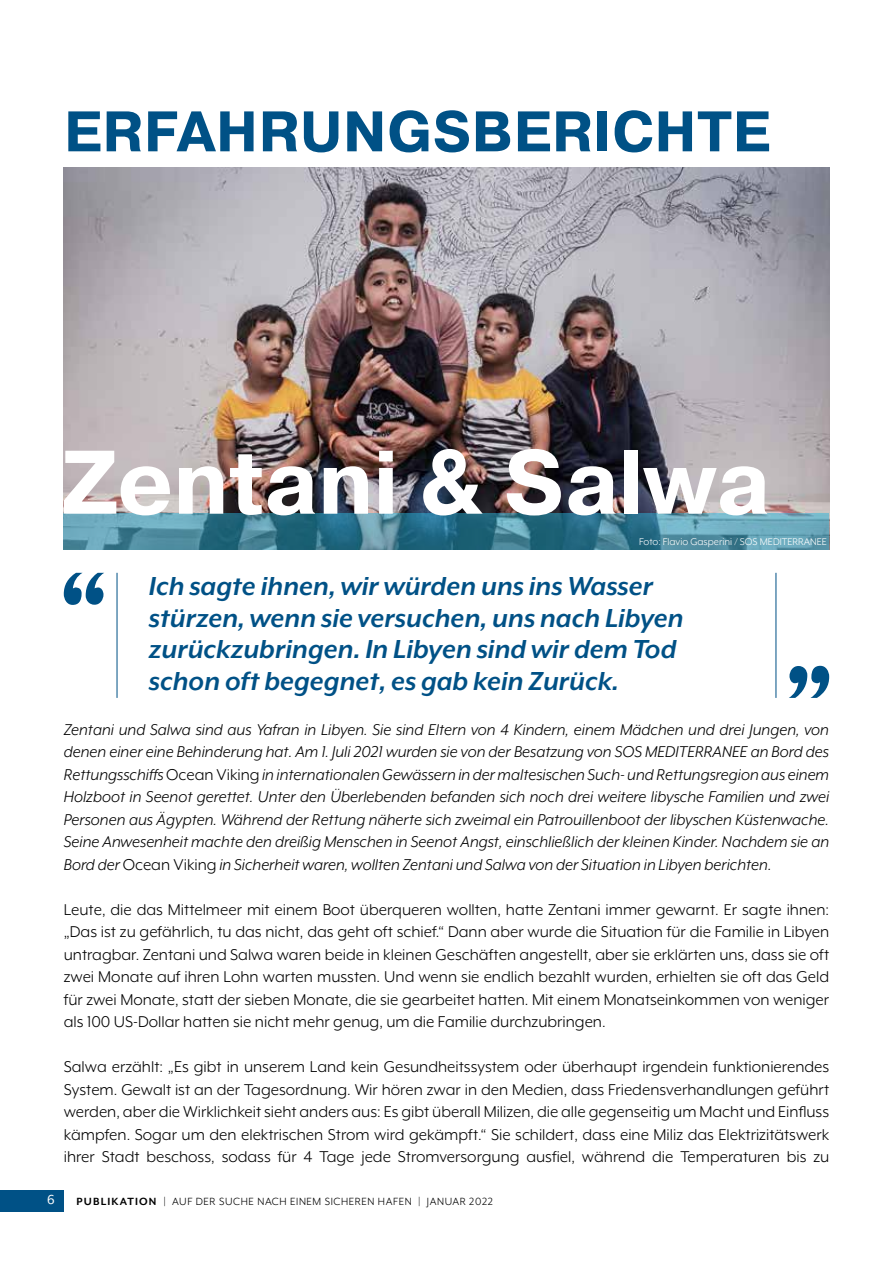
<style>
.page{position:relative;width:893px;height:1263px;background:#fff}
.page>*{position:absolute;margin:0;border:0;box-sizing:border-box;transform-origin:0 0}
.t1{font:700 90px "Pragmatica";color:#fff}
.t2{font:700 57px "Pragmatica";letter-spacing:.01em;color:#005186}
.t3{font:italic 700 30px/31.5px "Mr Eaves XL Mod OT";color:#005186}
.t4{font:18px/22.5px "Mr Eaves XL Mod OT";color:#000;text-align:justify}
.t5{font:italic 18px/22.5px "Mr Eaves XL Mod OT";color:#000;text-align:justify}
.t6{font:15px "Mr Eaves XL Mod OT";color:#fff}
.t7{font:12px "Mr Eaves XL Mod OT";letter-spacing:.05em;color:#000}
.t8{font:11.25px "Mr Eaves XL Mod OT";color:#fff}
.s1{font-style:normal}
.s2{font-weight:700}
</style>
<div class="page">
<div style="left:0;top:1191px;width:64px;height:21px;background:#005186"></div>
<img style="left:64px;top:167px;width:765px;height:347px">
<svg style="left:64px;top:514px;width:765px;height:36px;background:#44859a"></svg>
<hr style="left:117px;top:573px;width:1px;height:125px;background:#005186">
<svg style="left:64px;top:573px;width:40px;height:32px"></svg>
<hr style="left:775px;top:573px;width:1px;height:125px;background:#005186">
<svg style="left:789px;top:666px;width:40px;height:32px"></svg>
<h2 class="t2" style="left:64px;top:95px;width:708px">ERFAHRUNGSBERICHTE</h2>
<h1 class="t1" style="left:61px;top:424px;width:711px">Zentani &amp; Salwa</h1>
<p class="t8" style="left:639px;top:536px;width:189px">Foto: Flavio Gasperini / SOS MEDITERRANEE</p>
<h3 class="t3" style="left:149px;top:570px;width:536px">Ich sagte ihnen, wir würden uns ins Wasser stürzen, wenn sie versuchen, uns nach Libyen zurückzubringen. In Libyen sind wir dem Tod schon oft begegnet, es gab kein Zurück.</h3>
<p class="t5" style="left:64px;top:718px;width:767px">Zentani und Salwa sind aus Yafran in Libyen. Sie sind Eltern von 4 Kindern, einem Mädchen und drei Jungen, von denen einer eine Behinderung hat. Am 1. Juli 2021 wurden sie von der Besatzung von SOS MEDITERRANEE an Bord des Rettungsschiffs <span class="s1">Ocean Viking</span> in internationalen Gewässern in der maltesischen Such- und Rettungsregion aus einem Holzboot in Seenot gerettet. Unter den Überlebenden befanden sich noch drei weitere libysche Familien und zwei Personen aus Ägypten. Während der Rettung näherte sich zweimal ein Patrouillenboot der libyschen Küstenwache.<br>Seine Anwesenheit machte den dreißig Menschen in Seenot Angst, einschließlich der kleinen Kinder. Nachdem sie an Bord der <span class="s1">Ocean Viking</span> in Sicherheit waren, wollten Zentani und Salwa von der Situation in Libyen berichten.</p>
<p class="t4" style="left:64px;top:898px;width:767px">Leute, die das Mittelmeer mit einem Boot überqueren wollten, hatte Zentani immer gewarnt. Er sagte ihnen: „Das ist zu gefährlich, tu das nicht, das geht oft schief.“ Dann aber wurde die Situation für die Familie in Libyen untragbar. Zentani und Salwa waren beide in kleinen Geschäften angestellt, aber sie erklärten uns, dass sie oft zwei Monate auf ihren Lohn warten mussten. Und wenn sie endlich bezahlt wurden, erhielten sie oft das Geld für zwei Monate, statt der sieben Monate, die sie gearbeitet hatten. Mit einem Monatseinkommen von weniger als 100 US-Dollar hatten sie nicht mehr genug, um die Familie durchzubringen.</p>
<p class="t4" style="left:64px;top:1055px;width:767px">Salwa erzählt: „Es gibt in unserem Land kein Gesundheitssystem oder überhaupt irgendein funktionierendes System. Gewalt ist an der Tagesordnung. Wir hören zwar in den Medien, dass Friedensverhandlungen geführt werden, aber die Wirklichkeit sieht anders aus: Es gibt überall Milizen, die alle gegenseitig um Macht und Einfluss kämpfen. Sogar um den elektrischen Strom wird gekämpft.“ Sie schildert, dass eine Miliz das Elektrizitätswerk ihrer Stadt beschoss, sodass für 4 Tage jede Stromversorgung ausfiel, während die Temperaturen bis zu</p>
<p class="t6" style="left:47px;top:1192px;width:9px">6</p>
<p class="t7" style="left:77px;top:1195px;width:418px"><span class="s2">PUBLIKATION</span> | AUF DER SUCHE NACH EINEM SICHEREN HAFEN | JANUAR 2022</p>
</div>
